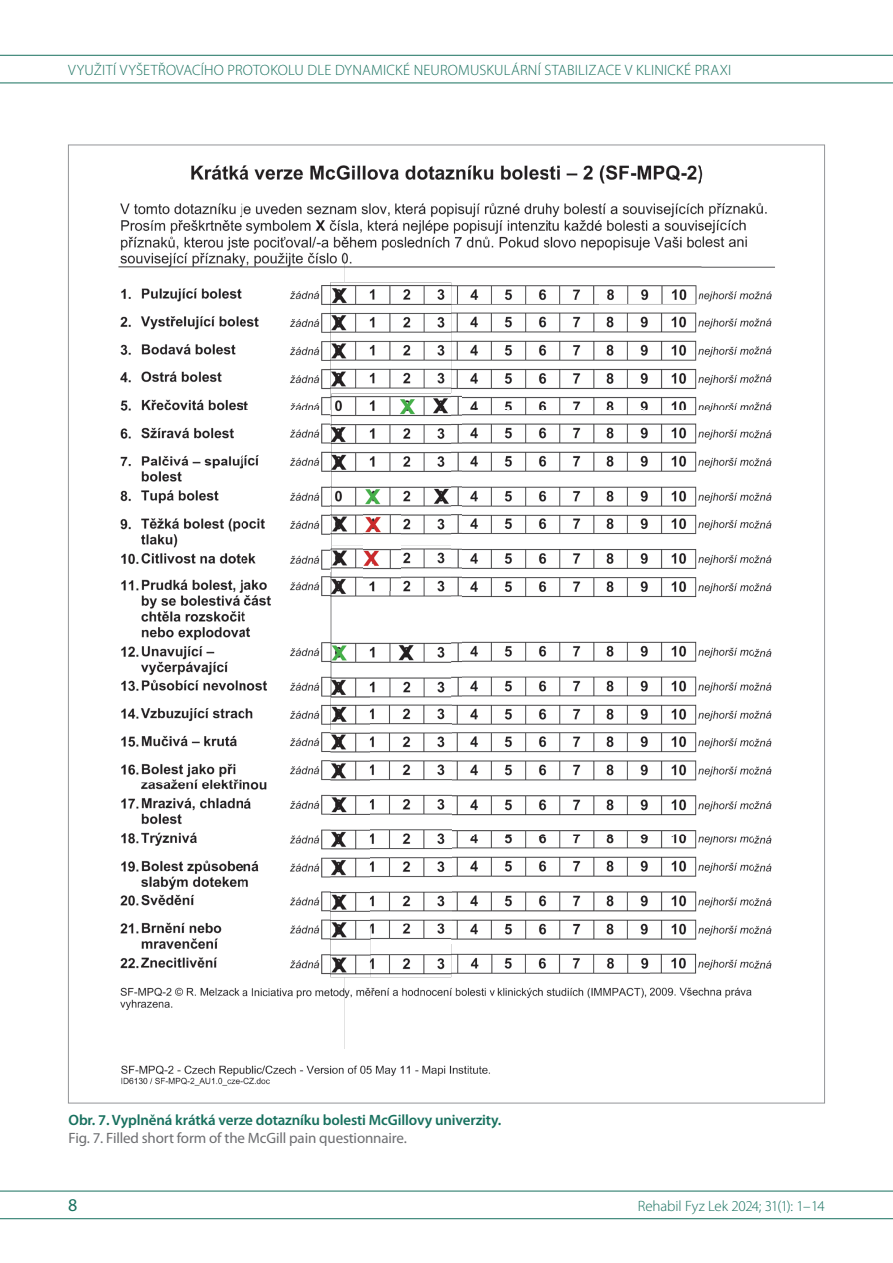
<style>
.page{position:relative;width:893px;height:1263px;background:#fff}
.page>*{position:absolute;margin:0;border:0;box-sizing:border-box;transform-origin:0 0}
.t1{font:18px "Myriad Pro";color:#17705e}
.t2{font:300 15px "Myriad Pro";letter-spacing:.015em;color:#17705e}
.t3{font:600 15px "Myriad Pro";letter-spacing:-.01em;color:#17705e}
.t4{font:15px "Myriad Pro";letter-spacing:-.01em;color:#6c6d70}
.t5{font:300 15px "Myriad Pro";letter-spacing:-.015em;color:#17705e}
</style>
<div class="page">
<hr style="left:0;top:55px;width:893px;height:1px;background:#17705e">
<hr style="left:0;top:83px;width:893px;height:1px;background:#17705e">
<hr style="left:0;top:1191px;width:893px;height:1px;background:#17705e">
<hr style="left:0;top:1218px;width:893px;height:1px;background:#17705e">
<img style="left:120px;top:165px;width:581px;height:86px">
<img style="left:701px;top:169px;width:74px;height:133px">
<img style="left:118px;top:252px;width:125px;height:758px">
<img style="left:243px;top:252px;width:101px;height:159px">
<img style="left:344px;top:252px;width:357px;height:52px">
<img style="left:451px;top:304px;width:301px;height:107px">
<img style="left:752px;top:318px;width:20px;height:651px">
<img style="left:243px;top:411px;width:87px;height:476px">
<img style="left:462px;top:411px;width:290px;height:187px">
<img style="left:451px;top:641px;width:301px;height:299px">
<img style="left:243px;top:891px;width:101px;height:108px">
<img style="left:344px;top:944px;width:306px;height:105px">
<img style="left:650px;top:953px;width:102px;height:45px">
<img style="left:330px;top:282px;width:121px;height:144px">
<img style="left:330px;top:442px;width:40px;height:535px">
<img style="left:370px;top:704px;width:81px;height:273px">
<img style="left:331px;top:394px;width:131px;height:304px">
<img style="left:364px;top:511px;width:37px;height:79px">
<img style="left:121px;top:1065px;width:369px;height:21px">
<p class="t2" style="left:68px;top:61px;width:665px">VYUŽITÍ VYŠETŘOVACÍHO PROTOKOLU DLE DYNAMICKÉ NEUROMUSKULÁRNÍ STABILIZACE V KLINICKÉ PRAXI</p>
<p class="t3" style="left:69px;top:1111px;width:434px">Obr. 7. Vyplněná krátká verze dotazníku bolesti McGillovy univerzity.</p>
<p class="t4" style="left:69px;top:1129px;width:340px">Fig. 7. Filled short form of the McGill pain questionnaire.</p>
<p class="t1" style="left:68px;top:1194px;width:11px">8</p>
<p class="t5" style="left:638px;top:1197px;width:189px">REHABIL FYZ LEK 2024; 31(1): 1– 14</p>
</div>
